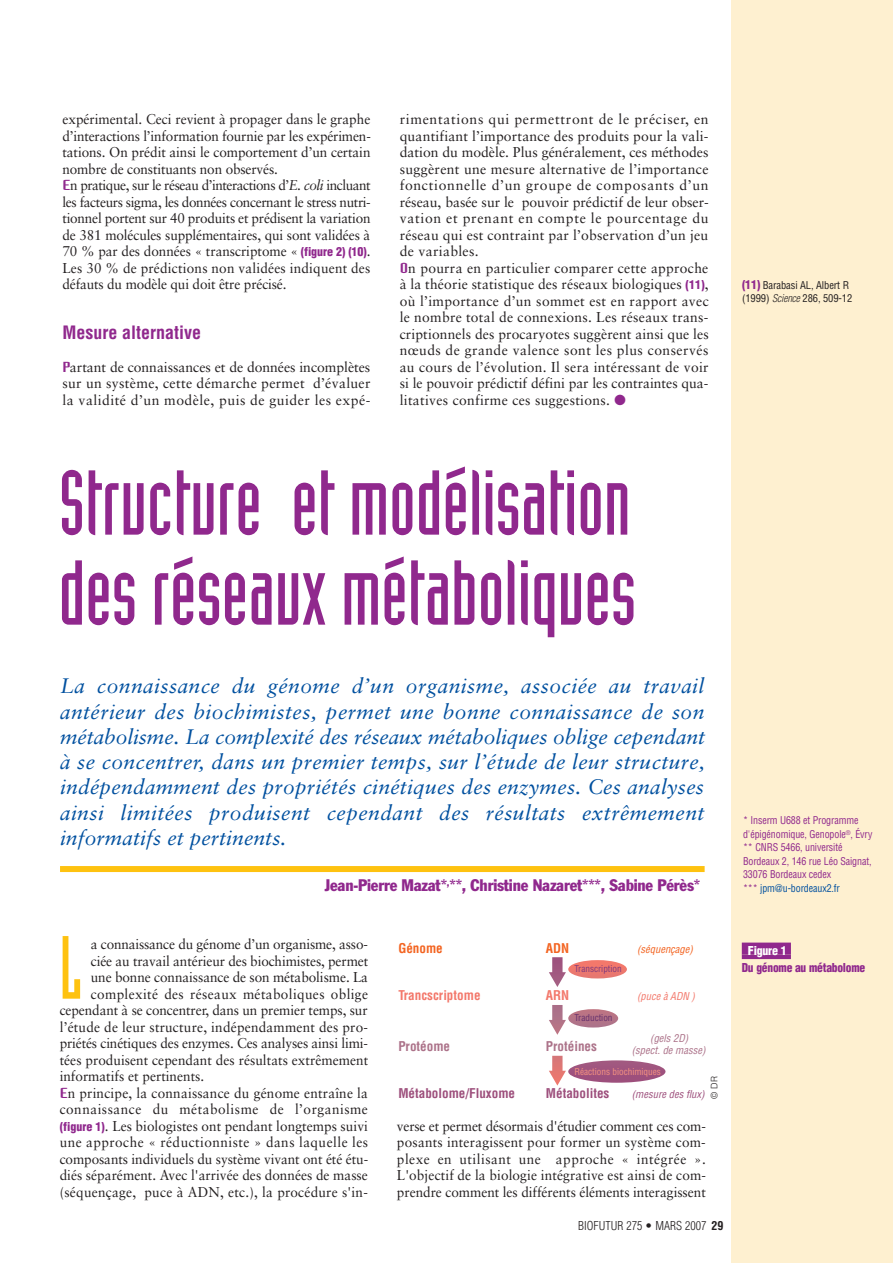
<style>
.page{position:relative;width:893px;height:1263px;background:#fff}
.page>*{position:absolute;margin:0;border:0;box-sizing:border-box;transform-origin:0 0}
.t1{font:90px/90px "Industria Solid";color:#90288d}
.t2{font:87.6px "Industria Solid";color:#fec210;scale:.9 1}
.t3{font:italic 21px/25.2px "Sabon";letter-spacing:.015em;color:#01509f;text-align:justify}
.t4{font:700 condensed 18px "Helvetica";color:#90288d}
.t5{font:condensed 16.5px "Franklin Gothic";letter-spacing:-.01em;color:#90288d}
.t6{font:14.25px/16.5px "Sabon";letter-spacing:.005em;color:#231f20;scale:.95 1}
.t7{font:14.25px/16.5px "Sabon";letter-spacing:.005em;color:#231f20;text-align:justify}
.t8{font:14.25px "Sabon";letter-spacing:.035em;color:#231f20;scale:.95 1}
.t9{font:14.25px "Sabon";letter-spacing:.03em;color:#231f20;scale:.95 1}
.t10{font:14.25px "Sabon";letter-spacing:.04em;color:#231f20;scale:.95 1}
.t11{font:700 condensed 13.2px "Helvetica";color:#9d4f7c}
.t12{font:700 condensed 13.2px "Helvetica";color:#f3786b}
.t13{font:700 condensed 13.2px "Helvetica";color:#ac7289}
.t14{font:700 condensed 13.2px "Helvetica";color:#f36421}
.t15{font:300 condensed 12px "Helvetica";color:#231f20}
.t16{font:900 condensed 12px "Helvetica";letter-spacing:-.02em;color:#90288d;scale:.96 1}
.t17{font:900 condensed 12px "Helvetica";letter-spacing:-.02em;color:#fff}
.t18{font:condensed 10.5px/13.5px "Helvetica";letter-spacing:-.01em;color:#90288d;scale:.95 1}
.t19{font:condensed 10.5px/13.5px "Helvetica";letter-spacing:-.01em;color:#231f20}
.t20{font:italic condensed 10.5px/12.3px "Helvetica";color:#ac7289;text-align:center}
.t21{font:italic condensed 10.5px "Helvetica";color:#9d4f7c}
.t22{font:italic condensed 10.5px "Helvetica";color:#f36421}
.t23{font:italic condensed 10.5px "Helvetica";color:#f3786b}
.t24{font:condensed 9.15px "Helvetica";color:#f59280}
.t25{font:condensed 9.15px "Helvetica";color:#7c397e}
.t26{font:condensed 9.15px "Helvetica";color:#66306c}
.t27{font:300 9px "Helvetica";color:#231f20}
.s1{font-family:"Industria Solid";color:#90288d}
.s2{font-style:italic}
.s3{font-family:"Helvetica";font-weight:900;font-stretch:condensed;font-size:12px;color:#90288d}
.s4{font-family:"Monotype Sorts";color:#90288d}
.s5{font-weight:900;font-size:12px;color:#90288d}
.s6{font-weight:300;font-style:italic}
.s7{font-weight:700}
.s8{color:#01509f}
</style>
<div class="page">
<div style="left:731px;top:0;width:162px;height:1263px;background:#fef0d0"></div>
<div style="left:60px;top:866px;width:645px;height:6px;background:#fec210"></div>
<svg style="left:549px;top:957px;width:17px;height:30px"></svg>
<svg style="left:549px;top:1005px;width:17px;height:30px"></svg>
<svg style="left:549px;top:1056px;width:17px;height:29px"></svg>
<div style="left:568px;top:960px;width:59px;height:18px;background:#f0786d;border-radius:50%"></div>
<div style="left:568px;top:1009px;width:50px;height:18px;background:#b67487;border-radius:50%"></div>
<div style="left:568px;top:1060px;width:97px;height:23px;background:#9e527e;border-radius:50%"></div>
<div style="left:742px;top:942px;width:49px;height:12px;background:#90288d"></div>
<div style="left:742px;top:954px;width:49px;height:5px;background:#90288d"></div>
<p class="t6" style="left:62px;top:112px;width:326px">expérimental. Ceci revient à propager dans le graphe d’interactions l’information fournie par les expérimen&shy;tations. On prédit ainsi le comportement d’un certain nombre de constituants non observés.<br><span class="s1">E</span>n pratique, sur le réseau d’interactions d’<span class="s2">E. coli</span> incluant les facteurs sigma, les données concernant le stress nutri&shy;tionnel portent sur 40 produits et prédisent la variation de 381 molécules supplémentaires, qui sont validées à 70 % par des données « transcriptome « <span class="s3">(figure 2) (10)</span>.<br>Les 30 % de prédictions non validées indiquent des défauts du modèle qui doit être précisé.</p>
<p class="t4" style="left:62px;top:322px;width:140px">Mesure alternative</p>
<p class="t7" style="left:62px;top:359px;width:310px"><span class="s1">P</span>artant de connaissances et de données incomplètes sur un système, cette démarche permet d’évaluer la validité d’un modèle, puis de guider les expé-</p>
<p class="t7" style="left:400px;top:112px;width:311px;text-align:left">rimentations qui permettront de le préciser, en quantifiant l’importance des produits pour la vali&shy;dation du modèle. Plus généralement, ces méthodes suggèrent une mesure alternative de l’importance fonctionnelle d’un groupe de composants d’un réseau, basée sur le pouvoir prédictif de leur obser&shy;vation et prenant en compte le pourcentage du réseau qui est contraint par l’observation d’un jeu de variables.<br><span class="s1">O</span>n pourra en particulier comparer cette approche à la théorie statistique des réseaux biologiques <span class="s3">(11)</span>, où l’importance d’un sommet est en rapport avec le nombre total de connexions. Les réseaux trans&shy;criptionnels des procaryotes suggèrent ainsi que les nœuds de grande valence sont les plus conservés au cours de l’évolution. Il sera intéressant de voir si le pouvoir prédictif défini par les contraintes qua&shy;litatives confirme ces suggestions. <span class="s4">●</span></p>
<p class="t19" style="left:742px;top:278px;width:112px"><span class="s5">(11)</span> Barabasi AL, Albert R (1999) <span class="s6">Science</span> 286, 509-12</p>
<h1 class="t1" style="left:59px;top:464px;width:579px">Structure et modélisation des réseaux métaboliques</h1>
<p class="t3" style="left:60px;top:675px;width:646px">La connaissance du génome d’un organisme, associée au travail antérieur des biochimistes, permet une bonne connaissance de son métabolisme. La complexité des réseaux métaboliques oblige cependant à se concentrer, dans un premier temps, sur l’étude de leur structure, indépendamment des propriétés cinétiques des enzymes. Ces analyses ainsi limitées produisent cependant des résultats extrêmement informatifs et pertinents.</p>
<p class="t5" style="left:325px;top:879px;width:377px">Jean-Pierre Mazat*<sup>,</sup>**, Christine Nazaret***, Sabine Pérès*</p>
<h2 class="t2" style="left:60px;top:936px;width:26px">L</h2>
<p class="t6" style="left:91px;top:937px;width:293px">a connaissance du génome d’un organisme, asso-</p>
<p class="t6" style="left:91px;top:953px;width:293px">ciée au travail antérieur des biochimistes, permet</p>
<p class="t6" style="left:91px;top:970px;width:293px">une bonne connaissance de son métabolisme. La</p>
<p class="t9" style="left:91px;top:988px;width:293px">complexité des réseaux métaboliques oblige</p>
<p class="t6" style="left:60px;top:1003px;width:326px">cependant à se concentrer, dans un premier temps, sur</p>
<p class="t6" style="left:60px;top:1019px;width:326px">l’étude de leur structure, indépendamment des pro-</p>
<p class="t6" style="left:60px;top:1036px;width:326px">priétés cinétiques des enzymes. Ces analyses ainsi limi-</p>
<p class="t6" style="left:60px;top:1052px;width:326px">tées produisent cependant des résultats extrêmement</p>
<p class="t6" style="left:60px;top:1069px;width:154px">informatifs et pertinents.</p>
<p class="t6" style="left:60px;top:1085px;width:326px"><span class="s1">E</span>n principe, la connaissance du génome entraîne la</p>
<p class="t10" style="left:60px;top:1103px;width:326px">connaissance du métabolisme de l’organisme</p>
<p class="t6" style="left:60px;top:1118px;width:326px"><span class="s3">(figure 1)</span>. Les biologistes ont pendant longtemps suivi</p>
<p class="t8" style="left:60px;top:1136px;width:326px">une approche « réductionniste » dans laquelle les</p>
<p class="t6" style="left:60px;top:1151px;width:326px">composants individuels du système vivant ont été étu-</p>
<p class="t6" style="left:60px;top:1168px;width:326px">diés séparément. Avec l'arrivée des données de masse</p>
<p class="t6" style="left:60px;top:1184px;width:326px">(séquençage, puce à ADN, etc.), la procédure s'in-</p>
<p class="t14" style="left:398px;top:941px;width:46px">Génome</p>
<p class="t14" style="left:546px;top:941px;width:25px">ADN</p>
<p class="t22" style="left:637px;top:943px;width:58px">(séquençage)</p>
<p class="t12" style="left:398px;top:987px;width:84px">Trancscriptome</p>
<p class="t12" style="left:546px;top:987px;width:25px">ARN</p>
<p class="t23" style="left:637px;top:990px;width:60px">(puce à ADN )</p>
<p class="t13" style="left:398px;top:1038px;width:53px">Protéome</p>
<p class="t13" style="left:546px;top:1038px;width:53px">Protéines</p>
<p class="t20" style="left:632px;top:1032px;width:76px">(gels 2D)<br>(spect. de masse)</p>
<p class="t11" style="left:398px;top:1085px;width:118px">Métabolome/Fluxome</p>
<p class="t11" style="left:546px;top:1085px;width:65px">Métabolites</p>
<p class="t21" style="left:632px;top:1088px;width:75px">(mesure des flux)</p>
<p class="t25" style="left:574px;top:964px;width:49px">Transcription</p>
<p class="t26" style="left:574px;top:1013px;width:40px">Traduction</p>
<p class="t24" style="left:574px;top:1066px;width:88px">Réactions biochimiques</p>
<p class="t27" style="left:709px;top:1099px;width:24px;rotate:-90deg">© DR</p>
<p class="t6" style="left:397px;top:1118px;width:327px;text-align:justify">verse et permet désormais d'étudier comment ces com&shy;posants interagissent pour former un système com&shy;plexe en utilisant une approche « intégrée ».<br>L'objectif de la biologie intégrative est ainsi de com&shy;prendre comment les différents éléments interagissent</p>
<p class="t15" style="left:578px;top:1218px;width:147px">BIOFUTUR 275 • MARS 2007 <span class="s7">29</span></p>
<p class="t18" style="left:743px;top:814px;width:138px">* Inserm U688 et Programme d'épigénomique, Genopole<sup>®</sup>, Évry ** CNRS 5466, université<br>Bordeaux 2, 146 rue Léo Saignat,<br>33076 Bordeaux cedex<br>*** <span class="s8">jpm@u-bordeaux2.fr</span></p>
<p class="t17" style="left:748px;top:943px;width:40px">Figure 1</p>
<p class="t16" style="left:742px;top:961px;width:130px">Du génome au métabolome</p>
</div>
